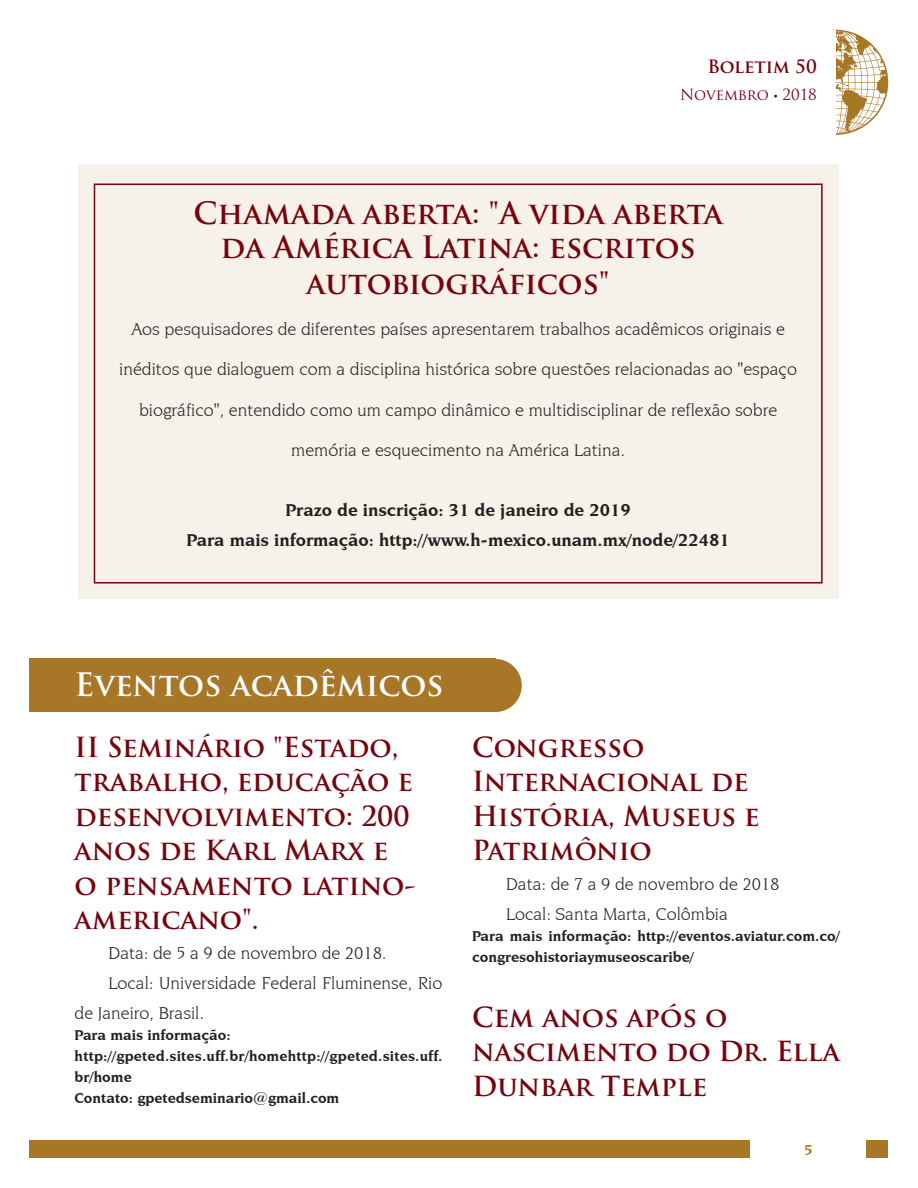
<style>
.page{position:relative;width:918px;height:1188px;background:#fff}
.page>*{position:absolute;margin:0;border:0;box-sizing:border-box;transform-origin:0 0}
.t1{font:700 31.5px "Trajan Pro";color:#fff}
.t2{font:700 30px/35.2px "Trajan Pro";color:#76030d;text-align:center}
.t3{font:700 27px/34.5px "Trajan Pro";color:#76030d}
.t4{font:18px/30px "Novarese IT Cby BT";color:#231f20}
.t5{font:700 18px/30px "Novarese IT Cby BT";color:#231f20;text-align:center}
.t6{font:700 18px "Trajan Pro";color:#76030d}
.t7{font:700 15px/21px "Novarese IT Cby BT";color:#231f20}
.t8{font:15px "Trajan Pro";color:#76030d}
.t9{font:700 15px "Novarese IT Cby BT";color:#a77626}
.s1{font-family:"Myriad Pro";font-stretch:condensed}
</style>
<div class="page">
<div style="left:30px;top:1140px;width:858px;height:18px;background:#a77626"></div>
<div style="left:751px;top:1139px;width:115px;height:21px;background:#fff"></div>
<svg style="left:836px;top:30px;width:52px;height:105px"></svg>
<div style="left:79px;top:165px;width:760px;height:434px;background:#f6f1e9"></div>
<div style="left:94px;top:184px;width:729px;height:400px;border:2px solid #76030d"></div>
<div style="left:30px;top:659px;width:466px;height:53px;background:#a77626"></div>
<div style="left:469px;top:659px;width:53px;height:53px;background:#a77626;border-radius:50%"></div>
<p class="t6" style="left:707px;top:55px;width:111px">Boletim 50</p>
<p class="t8" style="left:680px;top:85px;width:138px">Novembro <span class="s1">•</span> 2018</p>
<h2 class="t2" style="left:193px;top:195px;width:531px">Chamada aberta: "A vida aberta da América Latina: escritos autobiográficos"</h2>
<p class="t4" style="left:131px;top:313px;width:655px">Aos pesquisadores de diferentes países apresentarem trabalhos acadêmicos originais e</p>
<p class="t4" style="left:119px;top:354px;width:679px">inéditos que dialoguem com a disciplina histórica sobre questões relacionadas ao "espaço</p>
<p class="t4" style="left:139px;top:394px;width:640px">biográfico", entendido como um campo dinâmico e multidisciplinar de reflexão sobre</p>
<p class="t4" style="left:291px;top:435px;width:335px">memória e esquecimento na América Latina.</p>
<p class="t5" style="left:187px;top:495px;width:545px">Prazo de inscrição: 31 de janeiro de 2019<br>Para mais informação: http://www.h-mexico.unam.mx/node/22481</p>
<h1 class="t1" style="left:75px;top:665px;width:371px">Eventos acadêmicos</h1>
<h3 class="t3" style="left:75px;top:730px;width:343px">II Seminário "Estado, trabalho, educação e desenvolvimento: 200 anos de Karl Marx e o pensamento latino&shy;americano".</h3>
<p class="t4" style="left:109px;top:938px;width:279px">Data: de 5 a 9 de novembro de 2018.</p>
<p class="t4" style="left:109px;top:968px;width:335px">Local: Universidade Federal Fluminense, Rio</p>
<p class="t4" style="left:75px;top:998px;width:131px">de Janeiro, Brasil.</p>
<p class="t7" style="left:75px;top:1025px;width:369px">Para mais informação: http://gpeted.sites.uff.br/homehttp://gpeted.sites.uff. br/home<br>Contato: gpetedseminario@gmail.com</p>
<h3 class="t3" style="left:472px;top:730px;width:289px">Congresso<br>Internacional de<br>História, Museus e<br>Patrimônio</h3>
<p class="t4" style="left:506px;top:869px;width:275px">Data: de 7 a 9 de novembro de 2018<br>Local: Santa Marta, Colômbia</p>
<p class="t7" style="left:472px;top:926px;width:369px">Para mais informação: http://eventos.aviatur.com.co/ congresohistoriaymuseoscaribe/</p>
<h3 class="t3" style="left:472px;top:1000px;width:369px">Cem anos após o nascimento do Dr. Ella<br>Dunbar Temple</h3>
<p class="t9" style="left:804px;top:1141px;width:10px">5</p>
</div>
